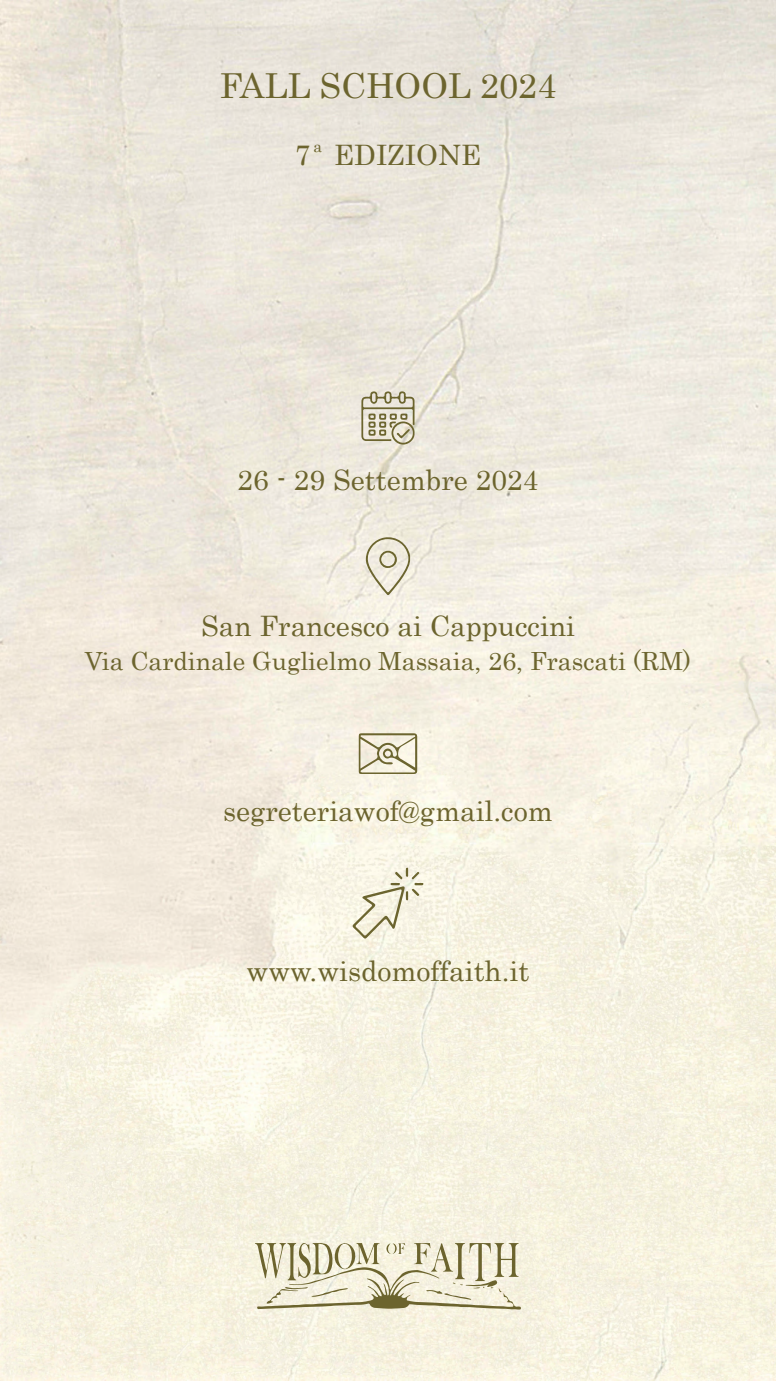
<style>
.page{position:relative;width:776px;height:1381px;background:#fff}
.page>*{position:absolute;margin:0;border:0;box-sizing:border-box;transform-origin:0 0}
.t1{font:34.38px "Century";color:#6c642e}
.t2{font:28.12px "Century";color:#6c642e}
.t3{font:25px "Century";color:#6c642e}
.t4{font:15.62px "Century";color:#6c642e}
</style>
<div class="page">
<img style="left:0;top:0;width:776px;height:1380px">
<svg style="left:255px;top:1242px;width:266px;height:67px;background:#d8d4ba"></svg>
<svg style="left:359px;top:733px;width:58px;height:41px;background:#d0cab0"></svg>
<svg style="left:352px;top:867px;width:71px;height:71px;background:#e7e3cf"></svg>
<svg style="left:366px;top:535px;width:44px;height:60px;background:#ded8c6"></svg>
<svg style="left:361px;top:391px;width:54px;height:53px;background:#c4bfa6"></svg>
<p class="t1" style="left:220px;top:56px;width:338px">FALL SCHOOL 2024</p>
<p class="t4" style="left:314px;top:133px;width:10px">a</p>
<p class="t2" style="left:295px;top:132px;width:188px">7 EDIZIONE</p>
<p class="t2" style="left:238px;top:456px;width:302px">26 - 29 Settembre 2024</p>
<p class="t2" style="left:201px;top:601px;width:375px">San Francesco ai Cappuccini</p>
<p class="t3" style="left:85px;top:640px;width:608px">Via Cardinale Guglielmo Massaia, 26, Frascati (RM)</p>
<p class="t2" style="left:223px;top:787px;width:331px">segreteriawof@gmail.com</p>
<p class="t2" style="left:247px;top:947px;width:284px">www.wisdomoffaith.it</p>
</div>
